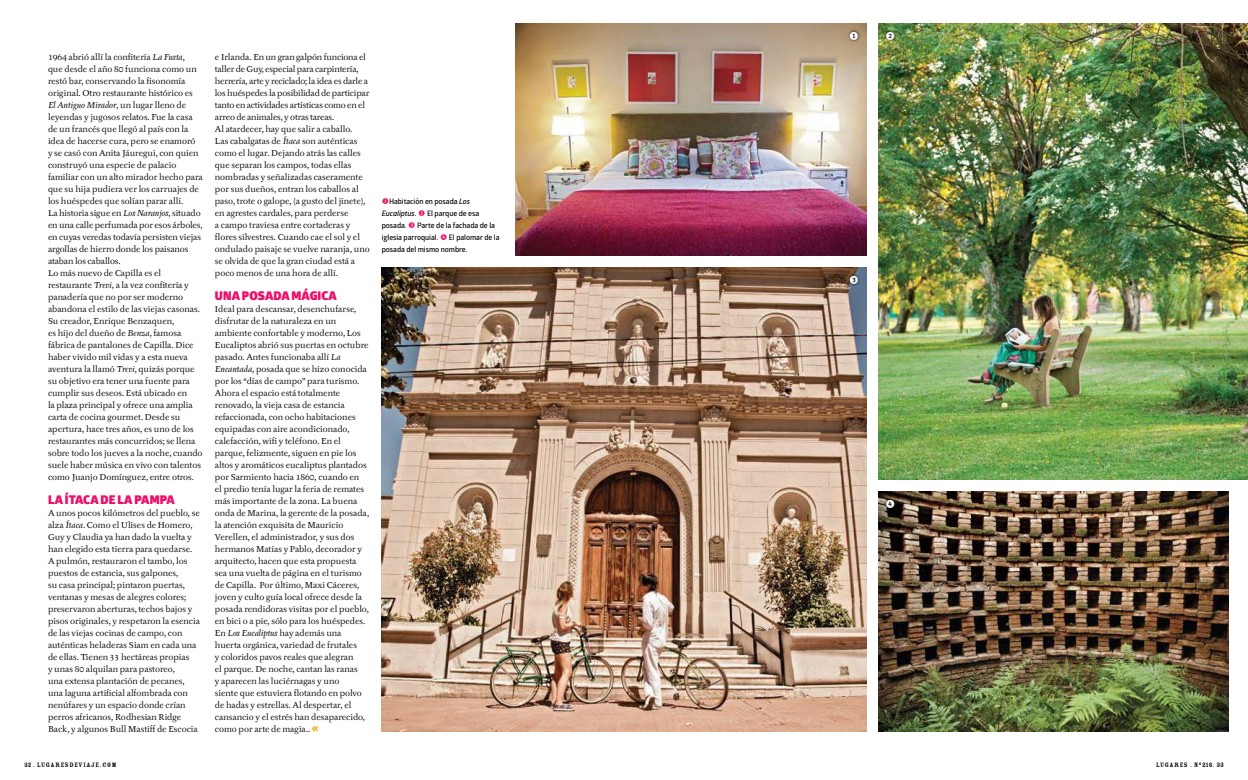
<style>
.page{position:relative;width:1248px;height:780px;background:#fff}
.page>*{position:absolute;margin:0;border:0;box-sizing:border-box;transform-origin:0 0}
.t1{font:900 12px "Glober";letter-spacing:.01em;color:#ed0f69}
.t2{font:8.5px/12px "Tyfa ITC Pro";color:#000}
.t3{font:600 7.5px/12px "Glober";letter-spacing:-.01em;color:#000}
.t4{font:7px "Rosewood Std Fill";letter-spacing:.1em;color:#000}
.s1{font-style:italic}
.s2{font-family:"Glober";font-weight:800;font-size:12px;color:#fcaf17}
.s3{color:#ed0f69}
</style>
<div class="page">
<img style="left:382px;top:268px;width:484px;height:464px">
<img style="left:515px;top:24px;width:351px;height:231px">
<img style="left:878px;top:492px;width:350px;height:239px">
<img style="left:878px;top:24px;width:369px;height:456px">
<div style="left:847px;top:29px;width:14px;height:14px;background:#000;opacity:.75"></div>
<div style="left:847px;top:273px;width:14px;height:14px;background:#000;opacity:.75"></div>
<div style="left:883px;top:29px;width:14px;height:14px;background:#000;opacity:.75"></div>
<div style="left:883px;top:497px;width:14px;height:14px;background:#000;opacity:.75"></div>
<svg style="left:850px;top:32px;width:8px;height:8px"></svg>
<svg style="left:886px;top:32px;width:8px;height:8px"></svg>
<svg style="left:850px;top:276px;width:8px;height:8px"></svg>
<svg style="left:886px;top:500px;width:8px;height:8px"></svg>
<p class="t2" style="left:48px;top:50px;width:156px">1964 abrió allí la confitería <span class="s1">La Fusta</span>,<br>que desde el año 80 funciona como un restó bar, conservando la fisonomía original. Otro restaurante histórico es<br><span class="s1">El Antiguo Mirador</span>, un lugar lleno de leyendas y jugosos relatos. Fue la casa de un francés que llegó al país con la idea de hacerse cura, pero se enamoró<br>y se casó con Anita Jáuregui, con quien construyó una especie de palacio familiar con un alto mirador hecho para que su hija pudiera ver los carruajes de los huéspedes que solían parar allí.<br>La historia sigue en <span class="s1">Los Naranjos</span>, situado en una calle perfumada por esos árboles, en cuyas veredas todavía persisten viejas argollas de hierro donde los paisanos ataban los caballos.<br>Lo más nuevo de Capilla es el restaurante <span class="s1">Trevi</span>, a la vez confitería y panadería que no por ser moderno abandona el estilo de las viejas casonas.<br>Su creador, Enrique Benzaquen,<br>es hijo del dueño de <span class="s1">Benza</span>, famosa fábrica de pantalones de Capilla. Dice haber vivido mil vidas y a esta nueva aventura la llamó <span class="s1">Trevi</span>, quizás porque su objetivo era tener una fuente para cumplir sus deseos. Está ubicado en<br>la plaza principal y ofrece una amplia carta de cocina gourmet. Desde su apertura, hace tres años, es uno de los restaurantes más concurridos; se llena sobre todo los jueves a la noche, cuando suele haber música en vivo con talentos como Juanjo Domínguez, entre otros.</p>
<h1 class="t1" style="left:48px;top:490px;width:126px">LA ÍTACA DE LA PA MPA</h1>
<p class="t2" style="left:48px;top:506px;width:153px">A unos pocos kilómetros del pueblo, se alza <span class="s1">Ítaca</span>. Como el Ulises de Homero, Guy y Claudia ya han dado la vuelta y han elegido esta tierra para quedarse.<br>A pulmón, restauraron el tambo, los puestos de estancia, sus galpones,<br>su casa principal; pintaron puertas, ventanas y mesas de alegres colores; preservaron aberturas, techos bajos y pisos originales, y respetaron la esencia de las viejas cocinas de campo, con auténticas heladeras Siam en cada una de ellas. Tienen 33 hectáreas propias<br>y unas 80 alquilan para pastoreo,<br>una extensa plantación de pecanes, una laguna artificial alfombrada con nenúfares y un espacio donde crían perros africanos, Rodhesian Ridge Back, y algunos Bull Mastiff de Escocia</p>
<p class="t2" style="left:215px;top:50px;width:156px">e Irlanda. En un gran galpón funciona el taller de Guy, especial para carpintería, herrería, arte y reciclado; la idea es darle a los huéspedes la posibilidad de participar tanto en actividades artísticas como en el arreo de animales, y otras tareas.<br>Al atardecer, hay que salir a caballo.<br>Las cabalgatas de <span class="s1">Ítaca</span> son auténticas como el lugar. Dejando atrás las calles que separan los campos, todas ellas nombradas y señalizadas caseramente por sus dueños, entran los caballos al paso, trote o galope, (a gusto del jinete), en agrestes cardales, para perderse<br>a campo traviesa entre cortaderas y flores silvestres. Cuando cae el sol y el ondulado paisaje se vuelve naranja, uno se olvida de que la gran ciudad está a poco menos de una hora de allí.</p>
<h1 class="t1" style="left:215px;top:286px;width:121px">UNA POSADA MÁGICA</h1>
<p class="t2" style="left:215px;top:302px;width:156px">Ideal para descansar, desenchufarse, disfrutar de la naturaleza en un ambiente confortable y moderno, Los Eucaliptos abrió sus puertas en octubre pasado. Antes funcionaba allí <span class="s1">La Encantada</span>, posada que se hizo conocida por los “días de campo” para turismo.<br>Ahora el espacio está totalmente renovado, la vieja casa de estancia refaccionada, con ocho habitaciones equipadas con aire acondicionado, calefacción, wifi y teléfono. En el parque, felizmente, siguen en pie los altos y aromáticos eucaliptus plantados por Sarmiento hacia 1860, cuando en<br>el predio tenía lugar la feria de remates más importante de la zona. La buena onda de Marina, la gerente de la posada, la atención exquisita de Mauricio Verellen, el administrador, y sus dos hermanos Matías y Pablo, decorador y arquitecto, hacen que esta propuesta sea una vuelta de página en el turismo de Capilla. Por último, Maxi Cáceres, joven y culto guía local ofrece desde la posada rendidoras visitas por el pueblo, en bici o a pie, sólo para los huéspedes.<br>En <span class="s1">Los Eucaliptus</span> hay además una huerta orgánica, variedad de frutales<br>y coloridos pavos reales que alegran<br>el parque. De noche, cantan las ranas<br>y aparecen las luciérnagas y uno<br>siente que estuviera flotando en polvo de hadas y estrellas. Al despertar, el cansancio y el estrés han desaparecido, como por arte de magia.. <span class="s2">«</span></p>
<p class="t3" style="left:382px;top:195px;width:90px;text-indent:7px">Habitación en posada <span class="s1">Los<br>Eucaliptus</span>.</p>
<p class="t3" style="left:382px;top:207px;width:119px;text-indent:45px">El parque de esa posada. <span class="s3">▼</span> Parte de la fachada de la iglesia parroquial. <span class="s3">◆</span> El palomar de la posada del mismo nombre.</p>
<p class="t4" style="left:24px;top:761px;width:94px">32 . LUGARESDEVIAJE.COM</p>
<p class="t4" style="left:1155px;top:761px;width:69px">LUGARES . Nº216. 33</p>
</div>
